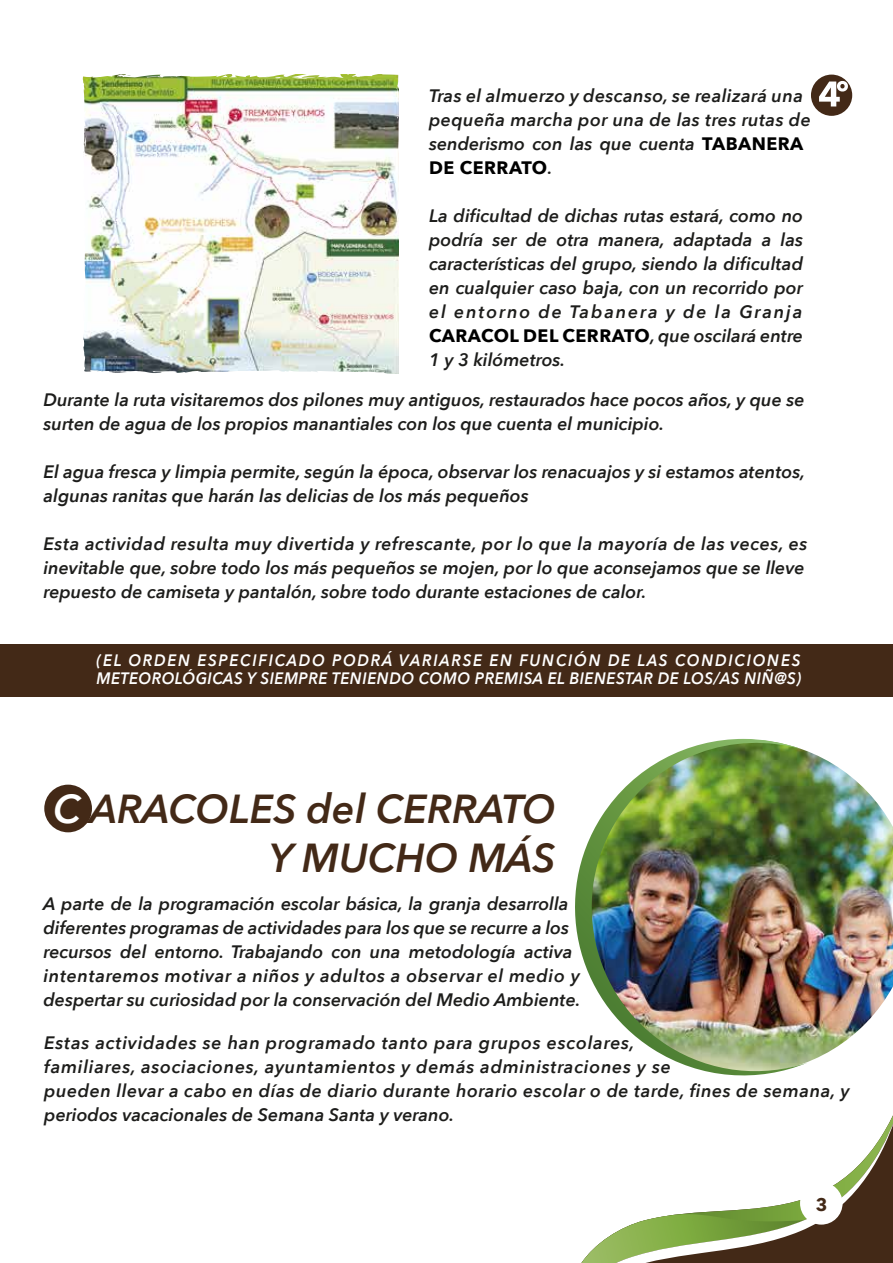
<style>
.page{position:relative;width:893px;height:1263px;background:#fff}
.page>*{position:absolute;margin:0;border:0;box-sizing:border-box;transform-origin:0 0}
.t1{font:italic 600 40.35px/48.4px "Avenir Next";color:#432917;text-align:right}
.t2{font:italic 600 18px/24px "Avenir Next";color:#1d1d1b}
.t3{font:italic 600 18px/24px "Avenir Next";letter-spacing:.03em;color:#1d1d1b}
.t4{font:italic 600 18px/24px "Avenir Next";letter-spacing:.02em;color:#1d1d1b}
.t5{font:700 18px "Avenir Next";color:#432917}
.t6{font:italic 600 16.5px/18px "Avenir Next";letter-spacing:.03em;color:#fff;scale:.93 1}
.s1{font-weight:700;font-style:normal;color:#000}
.s2{color:#fff}
</style>
<div class="page">
<div style="left:0;top:644px;width:893px;height:52px;background:#432917"></div>
<div style="left:811px;top:75px;width:41px;height:41px;background:#432917;border-radius:50%"></div>
<svg style="left:819px;top:81px;width:29px;height:25px"></svg>
<svg style="left:581px;top:1117px;width:312px;height:146px"></svg>
<div style="left:800px;top:1182px;width:43px;height:42px;background:#fff;border-radius:50%"></div>
<img style="left:82px;top:74px;width:317px;height:300px">
<svg style="left:114px;top:74px;width:9px;height:4px"></svg>
<svg style="left:398px;top:138px;width:1px;height:135px"></svg>
<svg style="left:397px;top:78px;width:2px;height:31px"></svg>
<svg style="left:347px;top:74px;width:9px;height:4px"></svg>
<svg style="left:274px;top:77px;width:11px;height:2px"></svg>
<svg style="left:387px;top:371px;width:12px;height:3px"></svg>
<svg style="left:82px;top:173px;width:3px;height:12px"></svg>
<div style="left:44px;top:785px;width:48px;height:47px;background:#432917;border-radius:50%"></div>
<img style="left:808px;top:751px;width:85px;height:311px">
<img style="left:575px;top:738px;width:233px;height:338px">
<p class="t4" style="left:429px;top:83px;width:383px">Tras el almuerzo y descanso, se realizará una pequeña marcha por una de las tres rutas de senderismo con las que cuenta <span class="s1">TABANERA DE CERRATO</span>.</p>
<p class="t2" style="left:429px;top:203px;width:376px;text-align:justify">La dificultad de dichas rutas estará, como no podría ser de otra manera, adaptada a las características del grupo, siendo la dificultad en cualquier caso baja, con un recorrido por el entorno de Tabanera y de la Granja <span class="s1">CARACOL DEL CERRATO</span>, que oscilará entre 1 y 3 kilómetros.</p>
<p class="t2" style="left:43px;top:387px;width:762px">Durante la ruta visitaremos dos pilones muy antiguos, restaurados hace pocos años, y que se surten de agua de los propios manantiales con los que cuenta el municipio.</p>
<p class="t2" style="left:43px;top:459px;width:763px">El agua fresca y limpia permite, según la época, observar los renacuajos y si estamos atentos, algunas ranitas que harán las delicias de los más pequeños</p>
<p class="t2" style="left:43px;top:531px;width:765px">Esta actividad resulta muy divertida y refrescante, por lo que la mayoría de las veces, es inevitable que, sobre todo los más pequeños se mojen, por lo que aconsejamos que se lleve repuesto de camiseta y pantalón, sobre todo durante estaciones de calor.</p>
<p class="t6" style="left:97px;top:651px;width:759px">(EL ORDEN ESPECIFICADO PODRÁ VARIARSE EN FUNCIÓN DE LAS CONDICIONES<br>METEOROLÓGICAS Y SIEMPRE TENIENDO COMO PREMISA EL BIENESTAR DE LOS/AS NIÑ@S)</p>
<h1 class="t1" style="left:53px;top:784px;width:504px"><span class="s2">C</span> ARACOLES del CERRATO<br>Y MUCHO MÁS</h1>
<p class="t2" style="left:44px;top:891px;width:538px">A parte de la programación escolar básica, la granja desarrolla diferentes programas de actividades para los que se recurre a los recursos del entorno. Trabajando con una metodología activa intentaremos motivar a niños y adultos a observar el medio y despertar su curiosidad por la conservación del Medio Ambiente.</p>
<p class="t3" style="left:44px;top:1030px;width:807px">Estas actividades se han programado tanto para grupos escolares,<br>familiares, asociaciones, ayuntamientos y demás administraciones y se<br>pueden llevar a cabo en días de diario durante horario escolar o de tarde, fines de semana, y periodos vacacionales de Semana Santa y verano.</p>
<p class="t5" style="left:816px;top:1189px;width:13px">3</p>
</div>
